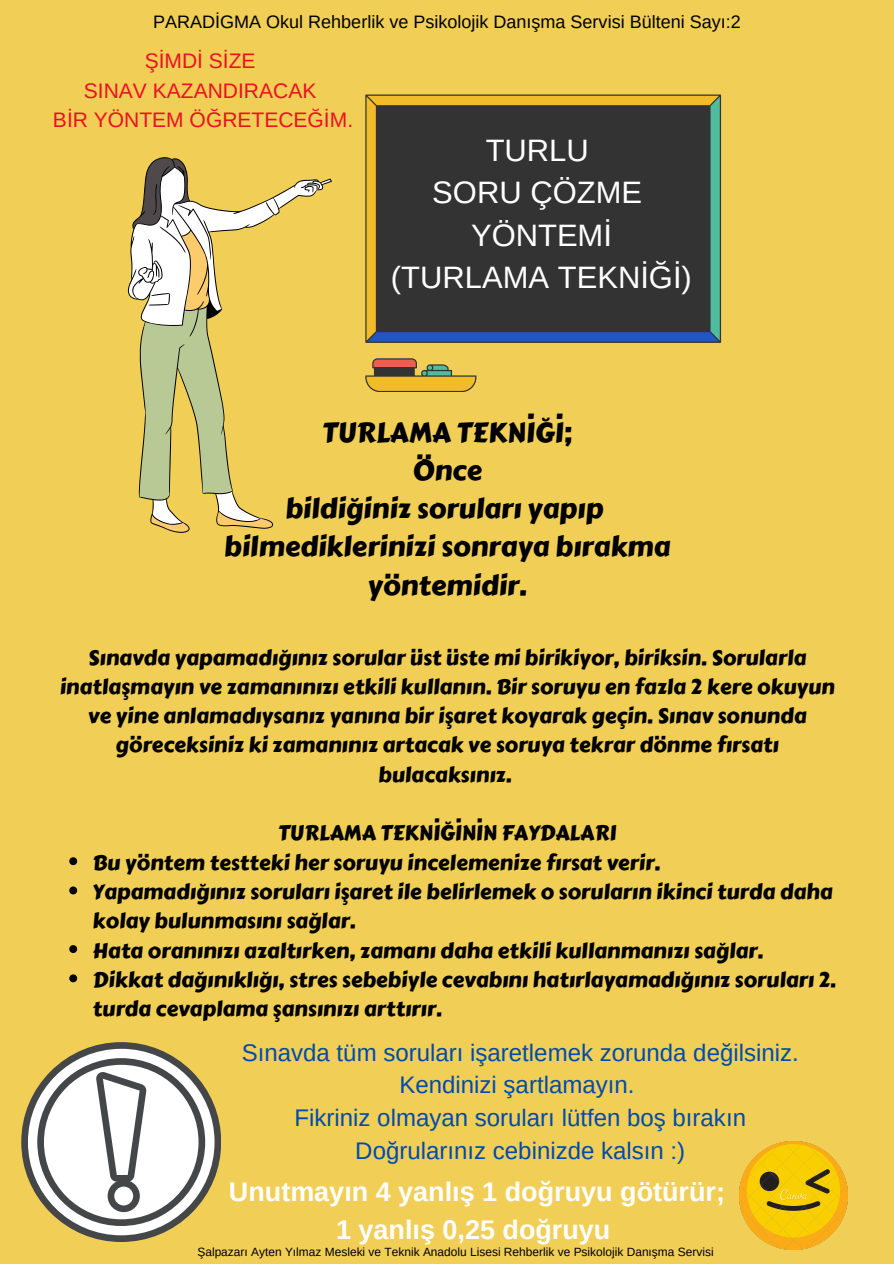
<style>
.page{position:relative;width:894px;height:1264px;background:#fff}
.page>*{position:absolute;margin:0;border:0;box-sizing:border-box;transform-origin:0 0}
.t1{font:30.9px/42.6px "Arimo";color:#fff;text-align:center}
.t2{font:27.6px/38.2px "Carter One";color:#000;text-align:center}
.t3{font:700 27px/37.5px "Arimo";color:#fff;text-align:center}
.t4{font:24px/32.7px "Arimo";color:#004aad;text-align:center}
.t5{font:21px/29.2px "Carter One";color:#000}
.t6{font:21px/29.2px "Arimo";color:#eb1024;text-align:center}
.t7{font:18px "Arimo";color:#000}
.t8{font:12px "Arimo";color:#000}
</style>
<div class="page">
<div style="left:0;top:0;width:893px;height:1263px;background:#f1cf56"></div>
<svg style="left:128px;top:157px;width:203px;height:376px"></svg>
<svg style="left:69px;top:857px;width:8px;height:8px"></svg>
<svg style="left:69px;top:886px;width:8px;height:8px"></svg>
<svg style="left:69px;top:945px;width:8px;height:8px"></svg>
<svg style="left:69px;top:974px;width:8px;height:8px"></svg>
<svg style="left:365px;top:358px;width:111px;height:34px"></svg>
<svg style="left:365px;top:94px;width:355px;height:249px;background:#3f403a"></svg>
<svg style="left:21px;top:1042px;width:200px;height:199px"></svg>
<img style="left:739px;top:1141px;width:108px;height:108px">
<p class="t7" style="left:153px;top:12px;width:589px">PARADİGMA Okul Rehberlik ve Psikolojik Danışma Servisi Bülteni Sayı:2</p>
<p class="t6" style="left:53px;top:46px;width:301px">ŞİMDİ SİZE<br>SINAV KAZANDIRACAK<br>BİR YÖNTEM ÖĞRETECEĞİM.</p>
<h1 class="t1" style="left:391px;top:128px;width:302px">TURLU<br>SORU ÇÖZME<br>YÖNTEMİ (TURLAMA TEKNİĞİ)</h1>
<h2 class="t2" style="left:224px;top:413px;width:448px">TURLAMA TEKNİĞİ;<br>Önce<br>bildiğiniz soruları yapıp bilmediklerinizi sonraya bırakma yöntemidir.</h2>
<p class="t5" style="left:60px;top:643px;width:776px;text-align:center">Sınavda yapamadığınız sorular üst üste mi birikiyor, biriksin. Sorularla inatlaşmayın ve zamanınızı etkili kullanın. Bir soruyu en fazla 2 kere okuyun ve yine anlamadıysanız yanına bir işaret koyarak geçin. Sınav sonunda göreceksiniz ki zamanınız artacak ve soruya tekrar dönme fırsatı bulacaksınız.</p>
<p class="t5" style="left:278px;top:818px;width:339px">TURLAMA TEKNİĞİNİN FAYDALARI</p>
<p class="t5" style="left:93px;top:848px;width:744px">Bu yöntem testteki her soruyu incelemenize fırsat verir.<br>Yapamadığınız soruları işaret ile belirlemek o soruların ikinci turda daha kolay bulunmasını sağlar.<br>Hata oranınızı azaltırken, zamanı daha etkili kullanmanızı sağlar.<br>Dikkat dağınıklığı, stres sebebiyle cevabını hatırlayamadığınız soruları 2. turda cevaplama şansınızı arttırır.</p>
<p class="t4" style="left:242px;top:1036px;width:558px">Sınavda tüm soruları işaretlemek zorunda değilsiniz.<br>Kendinizi şartlamayın.<br>Fikriniz olmayan soruları lütfen boş bırakın Doğrularınız cebinizde kalsın :)</p>
<p class="t3" style="left:229px;top:1173px;width:497px">Unutmayın 4 yanlış 1 doğruyu götürür;<br>1 yanlış 0,25 doğruyu</p>
<p class="t8" style="left:197px;top:1244px;width:517px">Şalpazarı Ayten Yılmaz Mesleki ve Teknik Anadolu Lisesi Rehberlik ve Psikolojik Danışma Servisi</p>
</div>
